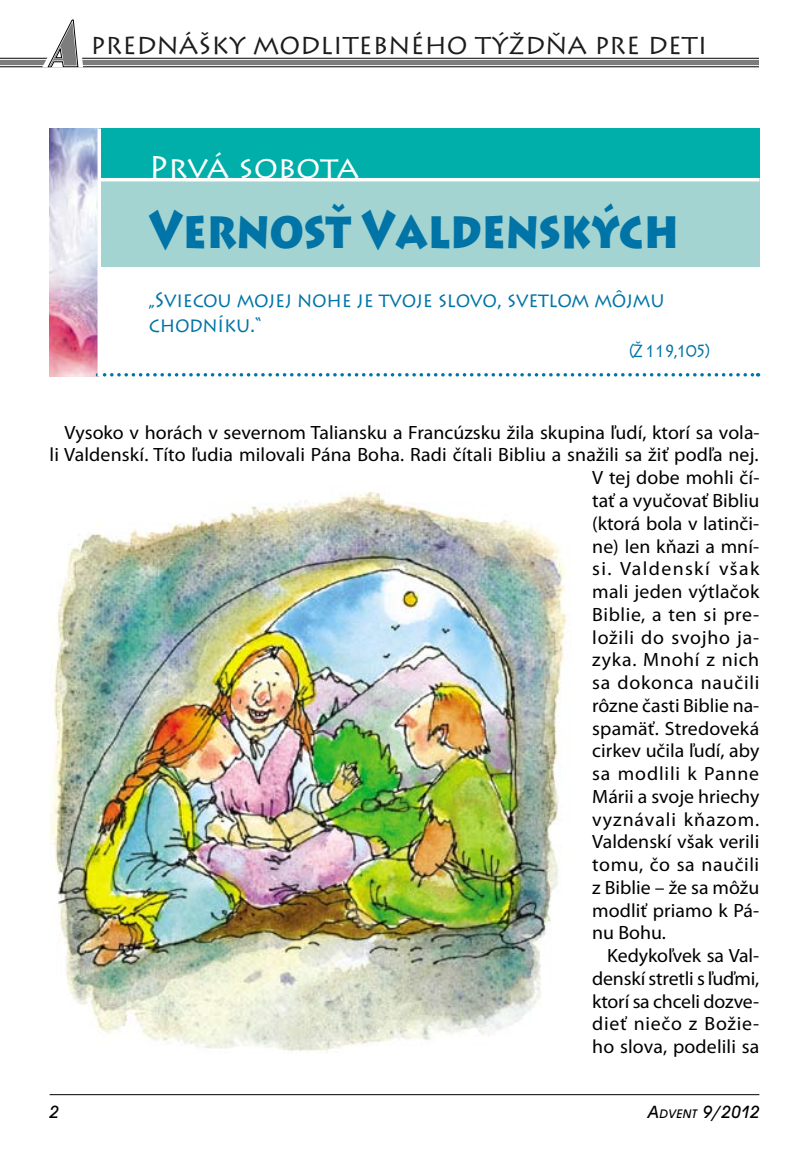
<style>
.page{position:relative;width:809px;height:1151px;background:#fff}
.page>*{position:absolute;margin:0;border:0;box-sizing:border-box;transform-origin:0 0}
.t1{font:900 52.5px "Lithos Pro";color:#0074a6;scale:.8 1}
.t2{font:31.5px "Lithos Pro";color:#fff}
.t3{font:24.5px "Lithos Pro";color:#1c1c1d}
.t4{font:21px/25.2px "Lithos Pro";letter-spacing:-.01em;color:#0074a6;scale:.9 1}
.t5{font:19.25px "Myriad Pro";letter-spacing:.005em;color:#000}
.t6{font:19.25px "Myriad Pro";letter-spacing:.03em;color:#000}
.t7{font:19.25px "Myriad Pro";letter-spacing:.035em;color:#000}
.t8{font:19.25px "Myriad Pro";letter-spacing:.045em;color:#000}
.t9{font:19.25px "Myriad Pro";letter-spacing:.04em;color:#000}
.t10{font:19.25px "Myriad Pro";letter-spacing:.07em;color:#000}
.t11{font:18.38px "Avant Garde Got Itc TOT Med Ita";color:#000}
.t12{font:17.5px "Lithos Pro";letter-spacing:-.1em;color:#0074a6;scale:.9 1}
.s1{font-size:12.78px}
</style>
<div class="page">
<hr style="left:50px;top:1094px;width:709px;height:1px;background:#000">
<svg style="left:0;top:19px;width:759px;height:48px"></svg>
<img style="left:50px;top:128px;width:47px;height:249px">
<div style="left:99px;top:128px;width:660px;height:50px;background:#00afa9"></div>
<div style="left:99px;top:178px;width:660px;height:89px;background:#a3d4d2"></div>
<hr style="left:99px;top:178px;width:660px;height:3px;background:#fff">
<svg style="left:104px;top:373px;width:654px;height:4px"></svg>
<svg style="left:97px;top:128px;width:4px;height:249px"></svg>
<img style="left:50px;top:491px;width:517px;height:561px">
<p class="t3" style="left:91px;top:32px;width:618px">prednášky modlitebného týždňa pre deti</p>
<h2 class="t2" style="left:149px;top:149px;width:212px">P rvá sobota</h2>
<h1 class="t1" style="left:149px;top:197px;width:664px">Vernosť Valdenských</h1>
<p class="t4" style="left:149px;top:287px;width:574px">„Sviecou mojej nohe je tvoje slovo, svetlom môjmu chodníku.“</p>
<p class="t12" style="left:629px;top:341px;width:91px">(Ž 119,105)</p>
<p class="t5" style="left:64px;top:420px;width:696px">Vysoko v horách v severnom Taliansku a Francúzsku žila skupina ľudí, ktorí sa vola-</p>
<p class="t5" style="left:50px;top:443px;width:710px">li Valdenskí. Títo ľudia milovali Pána Boha. Radi čítali Bibliu a snažili sa žiť podľa nej.</p>
<p class="t5" style="left:592px;top:466px;width:169px">V tej dobe mohli čí-</p>
<p class="t5" style="left:592px;top:489px;width:168px">tať a vyučovať Bibliu</p>
<p class="t5" style="left:592px;top:511px;width:168px">(ktorá bola v latinči-</p>
<p class="t5" style="left:592px;top:534px;width:169px">ne) len kňazi a mní-</p>
<p class="t10" style="left:592px;top:557px;width:169px">si. Valdenskí však</p>
<p class="t5" style="left:592px;top:580px;width:168px">mali jeden výtlačok</p>
<p class="t6" style="left:592px;top:602px;width:169px">Biblie, a ten si pre-</p>
<p class="t9" style="left:592px;top:625px;width:169px">ložili do svojho ja-</p>
<p class="t6" style="left:592px;top:648px;width:168px">zyka. Mnohí z nich</p>
<p class="t7" style="left:592px;top:671px;width:169px">sa dokonca naučili</p>
<p class="t5" style="left:592px;top:693px;width:168px">rôzne časti Biblie na-</p>
<p class="t5" style="left:592px;top:716px;width:169px">spamäť. Stredoveká</p>
<p class="t5" style="left:592px;top:739px;width:169px">cirkev učila ľudí, aby</p>
<p class="t8" style="left:592px;top:762px;width:168px">sa modlili k Panne</p>
<p class="t5" style="left:592px;top:784px;width:169px">Márii a svoje hriechy</p>
<p class="t8" style="left:592px;top:807px;width:169px">vyznávali kňazom.</p>
<p class="t5" style="left:592px;top:830px;width:168px">Valdenskí však verili</p>
<p class="t6" style="left:592px;top:853px;width:168px">tomu, čo sa naučili</p>
<p class="t5" style="left:592px;top:875px;width:169px">z Biblie – že sa môžu</p>
<p class="t5" style="left:592px;top:898px;width:168px">modliť priamo k Pá-</p>
<p class="t5" style="left:592px;top:921px;width:75px">nu Bohu.</p>
<p class="t5" style="left:607px;top:944px;width:154px">Kedykoľvek sa Val-</p>
<p class="t5" style="left:592px;top:966px;width:169px">denskí stretli s ľuďmi,</p>
<p class="t5" style="left:592px;top:989px;width:169px">ktorí sa chceli dozve-</p>
<p class="t7" style="left:592px;top:1012px;width:169px">dieť niečo z Božie-</p>
<p class="t5" style="left:592px;top:1035px;width:169px">ho slova, podelili sa</p>
<p class="t11" style="left:50px;top:1101px;width:11px">2</p>
<p class="t11" style="left:647px;top:1101px;width:113px">A<span class="s1">DVENT</span> 9/2012</p>
</div>
